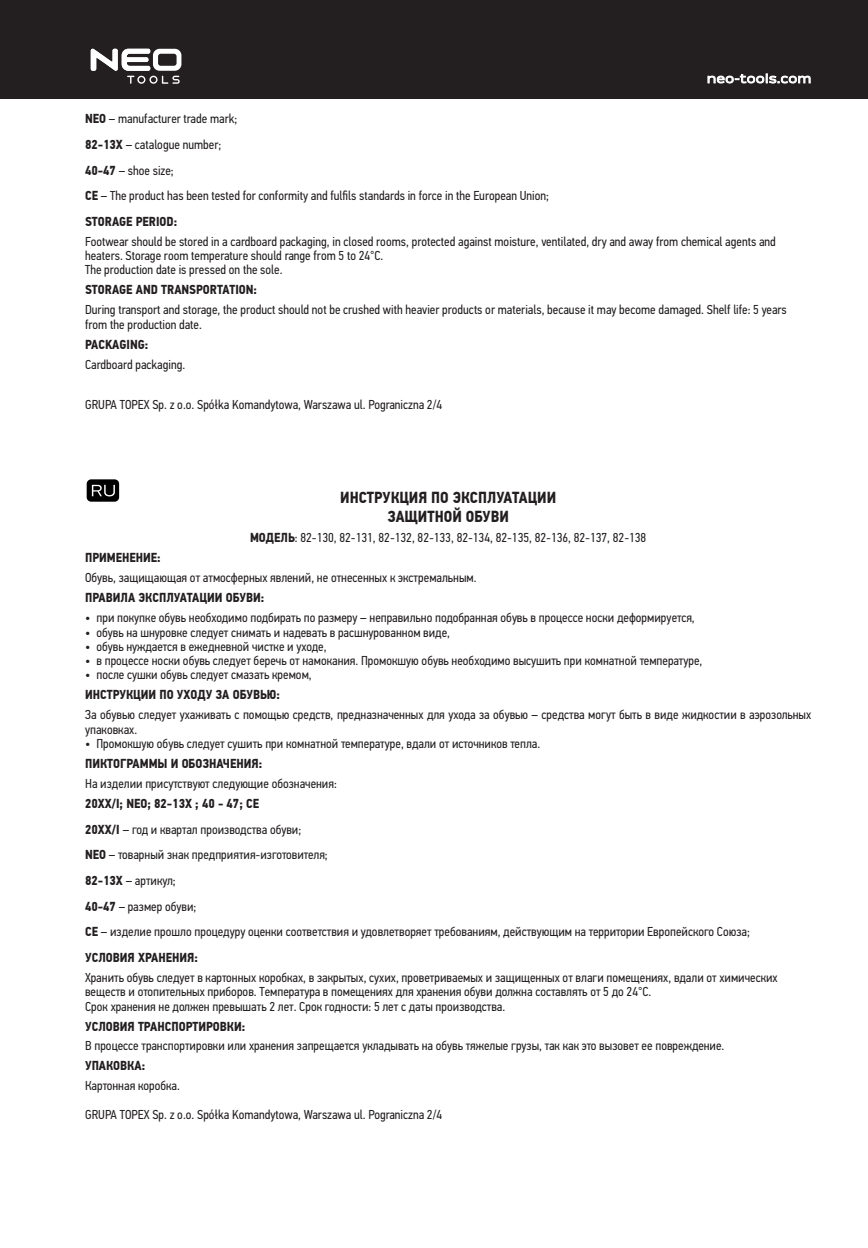
<style>
.page{position:relative;width:868px;height:1248px;background:#fff}
.page>*{position:absolute;margin:0;border:0;box-sizing:border-box;transform-origin:0 0}
.t1{font:700 16px/19.2px "PF Din Text Cond Pro";color:#231f20;text-align:center}
.t2{font:13.2px "Pill Gothic 900 mg";letter-spacing:.02em;color:#fff}
.t3{font:13px/25.6px "PF Din Text Cond Pro";color:#231f20}
.t4{font:700 13px "PF Din Text Cond Pro";color:#231f20}
.s1{font-weight:700}
</style>
<div class="page">
<div style="left:0;top:0;width:867px;height:99px;background:#231f20"></div>
<svg style="left:707px;top:74px;width:103px;height:9px"></svg>
<svg style="left:91px;top:48px;width:90px;height:36px"></svg>
<div style="left:86px;top:478px;width:34px;height:24px;background:#000;border-radius:5px"></div>
<div style="left:85px;top:477px;width:36px;height:26px;border:2px solid #fff;border-radius:5px"></div>
<svg style="left:92px;top:485px;width:23px;height:11px"></svg>
<p class="t2" style="left:706px;top:71px;width:106px">neo-tools.com</p>
<p class="t3" style="left:85px;top:106px;width:465px"><span class="s1">NEO</span> – manufacturer trade mark;<br><span class="s1">82-13X</span> – catalogue number;<br><span class="s1">40-47</span> – shoe size;<br><span class="s1">CE</span> – The product has been tested for conformity and fulfils standards in force in the European Union; <span class="s1">STORAGE PERIOD:</span></p>
<p class="t3" style="left:85px;top:234px;width:692px;line-height:14.2px">Footwear should be stored in a cardboard packaging, in closed rooms, protected against moisture, ventilated, dry and away from chemical agents and heaters. Storage room temperature should range from 5 to 24°C.<br>The production date is pressed on the sole.</p>
<p class="t4" style="left:85px;top:282px;width:173px">STORAGE AND TRANSPORTATION:</p>
<p class="t3" style="left:85px;top:303px;width:703px;line-height:14.4px">During transport and storage, the product should not be crushed with heavier products or materials, because it may become damaged. Shelf life: 5 years from the production date.</p>
<p class="t4" style="left:85px;top:336px;width:65px">PACKAGING:</p>
<p class="t3" style="left:85px;top:351px;width:102px">Cardboard packaging.</p>
<p class="t3" style="left:85px;top:391px;width:358px">GRUPA TOPEX Sp. z o.o. Spółka Komandytowa, Warszawa ul. Pograniczna 2/4</p>
<p class="t1" style="left:340px;top:488px;width:217px">ИНСТРУКЦИЯ ПО ЭКСПЛУАТАЦИИ<br>ЗАЩИТНОЙ ОБУВИ</p>
<p class="t3" style="left:250px;top:525px;width:397px"><span class="s1">МОДЕЛЬ</span>: 82-130, 82-131, 82-132, 82-133, 82-134, 82-135, 82-136, 82-137, 82-138</p>
<p class="t4" style="left:85px;top:550px;width:77px">ПРИМЕНЕНИЕ:</p>
<p class="t3" style="left:85px;top:565px;width:393px">Обувь, защищающая от атмосферных явлений, не отнесенных к экстремальным.</p>
<p class="t4" style="left:85px;top:590px;width:181px">ПРАВИЛА ЭКСПЛУАТАЦИИ ОБУВИ:</p>
<p class="t3" style="left:85px;top:605px;width:611px">• при покупке обувь необходимо подбирать по размеру – неправильно подобранная обувь в процессе носки деформируется,</p>
<p class="t3" style="left:85px;top:619px;width:366px">• обувь на шнуровке следует снимать и надевать в расшнурованном виде,</p>
<p class="t3" style="left:85px;top:633px;width:243px">• обувь нуждается в ежедневной чистке и уходе,</p>
<p class="t3" style="left:85px;top:648px;width:619px">• в процессе носки обувь следует беречь от намокания. Промокшую обувь необходимо высушить при комнатной температуре,</p>
<p class="t3" style="left:85px;top:662px;width:228px">• после сушки обувь следует смазать кремом,</p>
<p class="t4" style="left:85px;top:687px;width:196px">ИНСТРУКЦИИ ПО УХОДУ ЗА ОБУВЬЮ:</p>
<p class="t3" style="left:85px;top:707px;width:727px;line-height:14.2px">За обувью следует ухаживать с помощью средств, предназначенных для ухода за обувью – средства могут быть в виде жидкостии в аэрозольных упаковках.</p>
<p class="t3" style="left:85px;top:730px;width:456px">• Промокшую обувь следует сушить при комнатной температуре, вдали от источников тепла.</p>
<p class="t4" style="left:85px;top:755px;width:178px">ПИКТОГРАММЫ И ОБОЗНАЧЕНИЯ:</p>
<p class="t3" style="left:85px;top:770px;width:253px">На изделии присутствуют следующие обозначения:</p>
<p class="t3" style="left:85px;top:790px;width:666px"><span class="s1">20XX/I; NEO; 82-13X ; 40 - 47; CE<br>20XX/I</span> – год и квартал производства обуви;<br><span class="s1">NEO</span> – товарный знак предприятия-изготовителя;<br><span class="s1">82-13X</span> – артикул;<br><span class="s1">40-47</span> – размер обуви;<br><span class="s1">CE</span> – изделие прошло процедуру оценки соответствия и удовлетворяет требованиям, действующим на территории Европейского Союза; <span class="s1">УСЛОВИЯ ХРАНЕНИЯ:</span></p>
<p class="t3" style="left:85px;top:970px;width:694px;line-height:14.4px">Хранить обувь следует в картонных коробках, в закрытых, сухих, проветриваемых и защищенных от влаги помещениях, вдали от химических веществ и отопительных приборов. Температура в помещениях для хранения обуви должна составлять от 5 до 24°C.<br>Срок хранения не должен превышать 2 лет. Срок годности: 5 лет с даты производства.</p>
<p class="t4" style="left:85px;top:1018px;width:161px">УСЛОВИЯ ТРАНСПОРТИРОВКИ:</p>
<p class="t3" style="left:85px;top:1033px;width:640px">В процессе транспортировки или хранения запрещается укладывать на обувь тяжелые грузы, так как это вызовет ее повреждение.</p>
<p class="t4" style="left:85px;top:1057px;width:62px">УПАКОВКА:</p>
<p class="t3" style="left:85px;top:1073px;width:96px">Картонная коробка.</p>
<p class="t3" style="left:85px;top:1101px;width:358px">GRUPA TOPEX Sp. z o.o. Spółka Komandytowa, Warszawa ul. Pograniczna 2/4</p>
</div>
